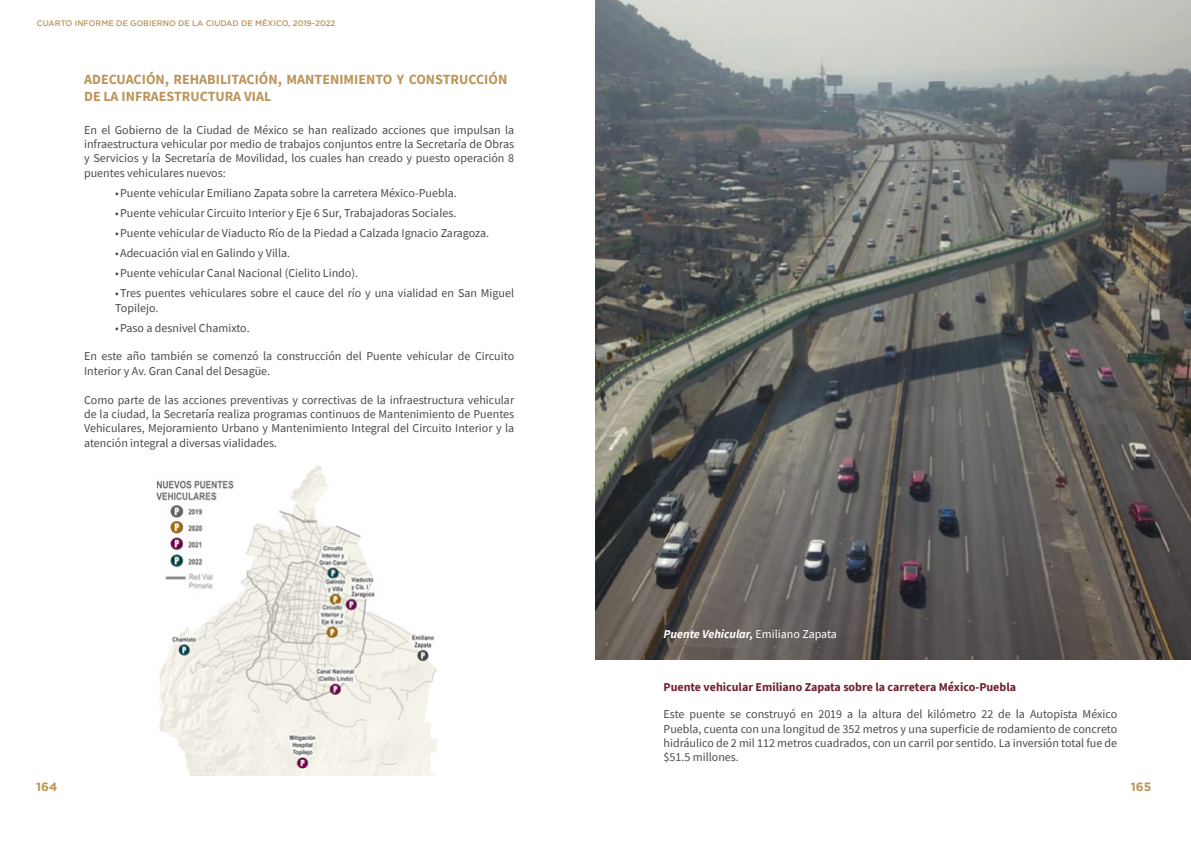
<style>
.page{position:relative;width:1191px;height:842px;background:#fff}
.page>*{position:absolute;margin:0;border:0;box-sizing:border-box;transform-origin:0 0}
.t1{font:700 14px/16.8px "Source Sans Pro";color:#bc955b}
.t2{font:12px/14.4px "Source Sans Pro";color:#4a4a49;text-align:justify}
.t3{font:700 12px "Source Sans Pro";color:#702130}
.t4{font:italic 700 12px "Source Sans Pro";color:#fff}
.t5{font:700 12px "Gotham";color:#bc955b}
.t6{font:500 8px "Gotham";color:#bc955b}
.s1{font-weight:400;font-style:normal}
</style>
<div class="page">
<img style="left:156px;top:465px;width:281px;height:310px">
<img style="left:595px;top:0;width:596px;height:659px">
<p class="t6" style="left:37px;top:18px;width:300px">CUARTO INFORME DE GOBIERNO DE LA CIUDAD DE MÉXICO, 2019-2022</p>
<p class="t1" style="left:84px;top:71px;width:425px">ADECUACIÓN, REHABILITACIÓN, MANTENIMIENTO Y CONSTRUCCIÓN<br>DE LA INFRAESTRUCTURA VIAL</p>
<p class="t2" style="left:84px;top:122px;width:431px">En el Gobierno de la Ciudad de México se han realizado acciones que impulsan la infraestructura vehicular por medio de trabajos conjuntos entre la Secretaría de Obras y Servicios y la Secretaría de Movilidad, los cuales han creado y puesto operación 8 puentes vehiculares nuevos:</p>
<p class="t2" style="left:115px;top:185px;width:343px">•Puente vehicular Emiliano Zapata sobre la carretera México-Puebla.</p>
<p class="t2" style="left:115px;top:206px;width:342px">•Puente vehicular Circuito Interior y Eje 6 Sur, Trabajadoras Sociales.</p>
<p class="t2" style="left:115px;top:226px;width:375px">•Puente vehicular de Viaducto Río de la Piedad a Calzada Ignacio Zaragoza.</p>
<p class="t2" style="left:115px;top:246px;width:176px">•Adecuación vial en Galindo y Villa.</p>
<p class="t2" style="left:115px;top:266px;width:244px">•Puente vehicular Canal Nacional (Cielito Lindo).</p>
<p class="t2" style="left:115px;top:286px;width:400px">•Tres puentes vehiculares sobre el cauce del río y una vialidad en San Miguel<br>Topilejo.</p>
<p class="t2" style="left:115px;top:320px;width:136px">•Paso a desnivel Chamixto.</p>
<p class="t2" style="left:84px;top:349px;width:431px">En este año también se comenzó la construcción del Puente vehicular de Circuito<br>Interior y Av. Gran Canal del Desagüe.</p>
<p class="t2" style="left:84px;top:392px;width:431px">Como parte de las acciones preventivas y correctivas de la infraestructura vehicular de la ciudad, la Secretaría realiza programas continuos de Mantenimiento de Puentes Vehiculares, Mejoramiento Urbano y Mantenimiento Integral del Circuito Interior y la atención integral a diversas vialidades.</p>
<p class="t5" style="left:36px;top:780px;width:23px">164</p>
<p class="t4" style="left:663px;top:626px;width:175px">Puente Vehicular, <span class="s1">Emiliano Zapata</span></p>
<p class="t3" style="left:663px;top:679px;width:354px">Puente vehicular Emiliano Zapata sobre la carretera México-Puebla</p>
<p class="t2" style="left:663px;top:707px;width:455px">Este puente se construyó en 2019 a la altura del kilómetro 22 de la Autopista México Puebla, cuenta con una longitud de 352 metros y una superficie de rodamiento de concreto hidráulico de 2 mil 112 metros cuadrados, con un carril por sentido. La inversión total fue de $51.5 millones.</p>
<p class="t5" style="left:1130px;top:780px;width:22px">165</p>
</div>
